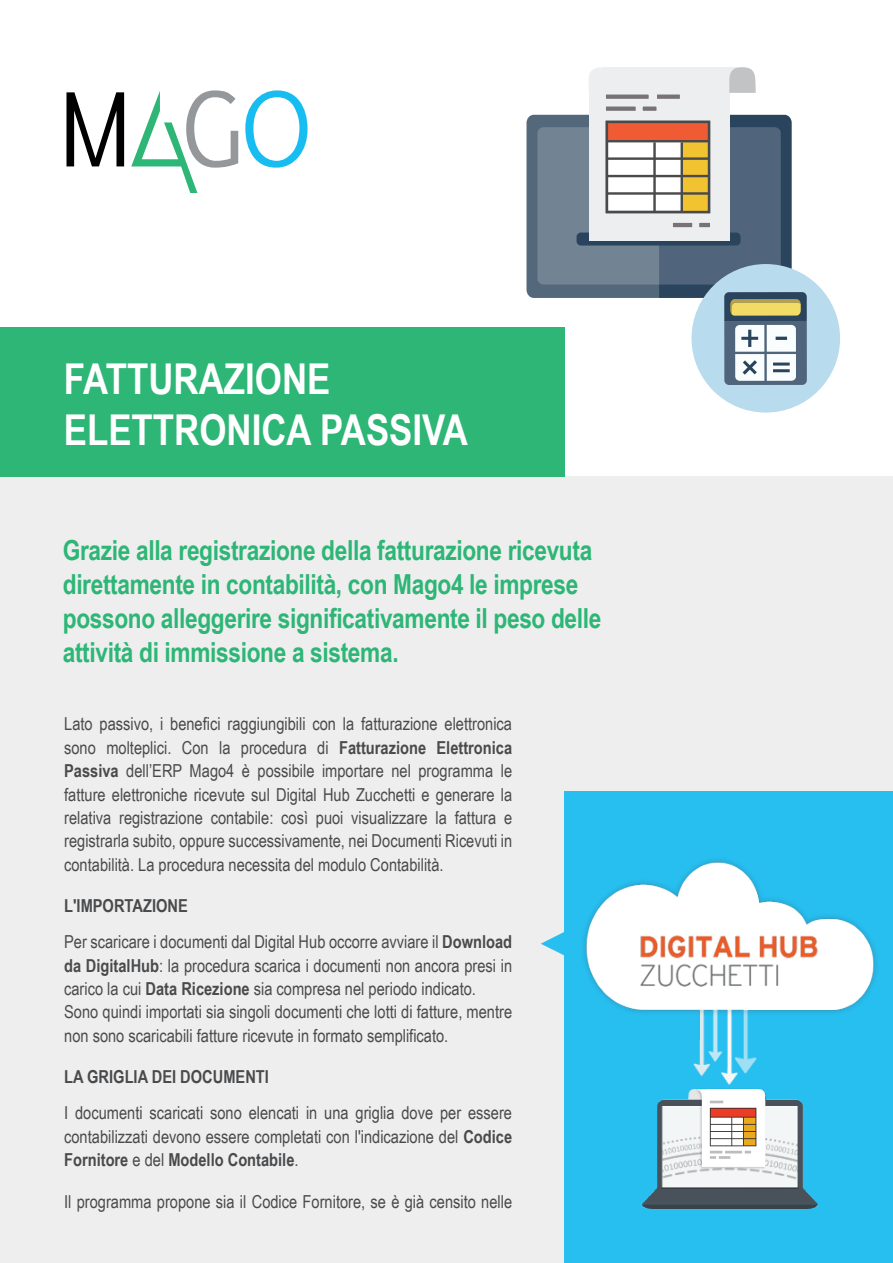
<style>
.page{position:relative;width:893px;height:1263px;background:#fff}
.page>*{position:absolute;margin:0;border:0;box-sizing:border-box;transform-origin:0 0}
.t1{font:700 42.45px/51px "Arial Narrow";color:#fff}
.t2{font:700 27.6px/34px "Arial Narrow";letter-spacing:-.01em;color:#2db676}
.t3{font:17.85px/23.4px "Arial Narrow";color:#494a4b;text-align:justify}
.t4{font:700 17.85px "Arial Narrow";color:#494a4b}
.s1{font-weight:700}
</style>
<div class="page">
<div style="left:0;top:476px;width:893px;height:787px;background:#eeeeef"></div>
<svg style="left:66px;top:92px;width:58px;height:74px"></svg>
<svg style="left:245px;top:90px;width:63px;height:78px"></svg>
<svg style="left:131px;top:90px;width:107px;height:103px"></svg>
<div style="left:564px;top:791px;width:329px;height:472px;background:#27bef0"></div>
<div style="left:0;top:327px;width:564px;height:149px;background:#2db676"></div>
<svg style="left:541px;top:932px;width:23px;height:24px"></svg>
<div style="left:527px;top:115px;width:265px;height:183px;background:#2b445d;border-radius:8px"></div>
<div style="left:537px;top:127px;width:244px;height:158px;background:#50657b;border-radius:6px"></div>
<svg style="left:527px;top:115px;width:132px;height:183px;background:#697b8d"></svg>
<div style="left:577px;top:233px;width:164px;height:12px;background:#2b445d;border-radius:4px"></div>
<div style="left:589px;top:88px;width:140px;height:153px;background:#edeeef"></div>
<svg style="left:589px;top:68px;width:13px;height:20px"></svg>
<div style="left:602px;top:67px;width:137px;height:23px;background:#edeeef"></div>
<svg style="left:729px;top:67px;width:27px;height:26px"></svg>
<div style="left:606px;top:121px;width:104px;height:92px;background:#fff"></div>
<div style="left:682px;top:142px;width:26px;height:17px;background:#f1c331"></div>
<div style="left:682px;top:160px;width:26px;height:16px;background:#f1c331"></div>
<div style="left:682px;top:177px;width:26px;height:16px;background:#f1c331"></div>
<div style="left:682px;top:195px;width:26px;height:16px;background:#f1c331"></div>
<div style="left:607px;top:122px;width:101px;height:19px;background:#f15b34"></div>
<div style="left:606px;top:121px;width:104px;height:92px;border:2px solid #494a4b"></div>
<hr style="left:607px;top:140px;width:101px;height:2px;background:#494a4b">
<hr style="left:607px;top:157px;width:101px;height:3px;background:#494a4b">
<hr style="left:607px;top:175px;width:101px;height:2px;background:#494a4b">
<hr style="left:607px;top:192px;width:101px;height:3px;background:#494a4b">
<hr style="left:681px;top:142px;width:2px;height:70px;background:#494a4b">
<hr style="left:653px;top:142px;width:3px;height:70px;background:#494a4b">
<svg style="left:606px;top:94px;width:43px;height:5px"></svg>
<svg style="left:657px;top:94px;width:23px;height:5px"></svg>
<svg style="left:642px;top:106px;width:15px;height:5px"></svg>
<svg style="left:606px;top:106px;width:30px;height:5px"></svg>
<svg style="left:699px;top:222px;width:11px;height:6px"></svg>
<svg style="left:673px;top:222px;width:20px;height:6px"></svg>
<img style="left:584px;top:860px;width:292px;height:348px">
<div style="left:692px;top:264px;width:148px;height:149px;background:#b8dbed;border-radius:50%"></div>
<svg style="left:724px;top:292px;width:83px;height:93px;background:#9da6a1"></svg>
<hr style="left:773px;top:369px;width:17px;height:3px;background:#2b445d">
<hr style="left:773px;top:363px;width:17px;height:3px;background:#2b445d">
<h1 class="t1" style="left:64px;top:352px;width:406px">FATTURAZIONE<br>ELETTRONICA PASSIVA</h1>
<h2 class="t2" style="left:63px;top:532px;width:540px">Grazie alla registrazione della fatturazione ricevuta direttamente in contabilità, con Mago4 le imprese possono alleggerire significativamente il peso delle attività di immissione a sistema.</h2>
<p class="t3" style="left:64px;top:712px;width:450px">Lato passivo, i benefici raggiungibili con la fatturazione elettronica sono molteplici. Con la procedura di <span class="s1">Fatturazione Elettronica Passiva</span> dell’ERP Mago4 è possibile importare nel programma le fatture elettroniche ricevute sul Digital Hub Zucchetti e generare la relativa registrazione contabile: così puoi visualizzare la fattura e registrarla subito, oppure successivamente, nei Documenti Ricevuti in contabilità. La procedura necessita del modulo Contabilità.</p>
<p class="t3" style="left:64px;top:887px;width:450px;line-height:36.2px"><span class="s1">L'IMPORTAZIONE<br></span>Per scaricare i documenti dal Digital Hub occorre avviare il <span class="s1">Download</span></p>
<p class="t3" style="left:64px;top:953px;width:450px;text-align:left"><span class="s1">da DigitalHub</span>: la procedura scarica i documenti non ancora presi in carico la cui <span class="s1">Data Ricezione</span> sia compresa nel periodo indicato.<br>Sono quindi importati sia singoli documenti che lotti di fatture, mentre non sono scaricabili fatture ricevute in formato semplificato.</p>
<p class="t4" style="left:64px;top:1063px;width:206px">LA GRIGLIA DEI DOCUMENTI</p>
<p class="t3" style="left:64px;top:1101px;width:450px">I documenti scaricati sono elencati in una griglia dove per essere contabilizzati devono essere completati con l'indicazione del <span class="s1">Codice Fornitore</span> e del <span class="s1">Modello Contabile</span>.</p>
<p class="t3" style="left:64px;top:1189px;width:449px">Il programma propone sia il Codice Fornitore, se è già censito nelle</p>
</div>
